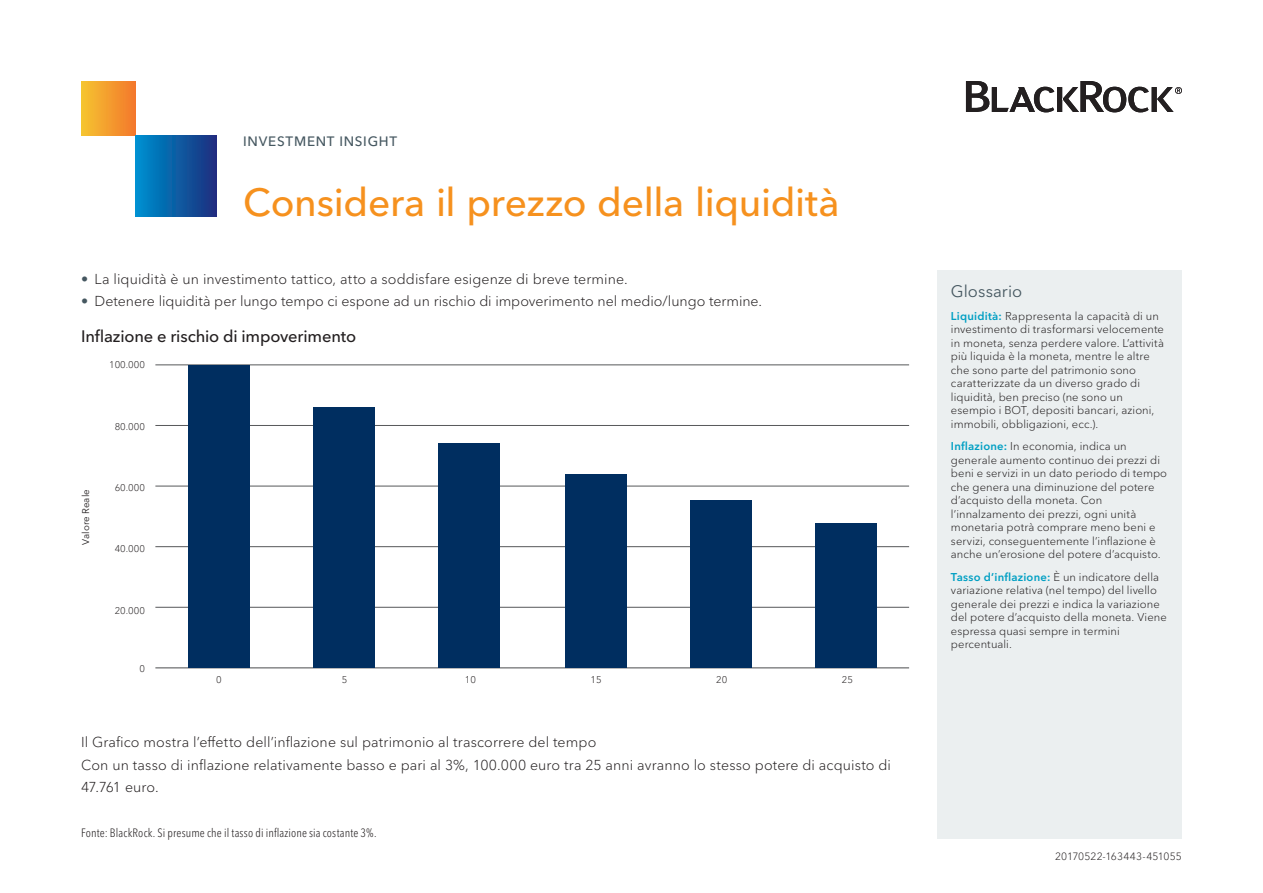
<style>
.page{position:relative;width:1263px;height:893px;background:#fff}
.page>*{position:absolute;margin:0;border:0;box-sizing:border-box;transform-origin:0 0}
.t1{font:500 39px "Avenir Next LT Pro";letter-spacing:-.01em;color:#f6911e}
.t2{font:500 16.5px "Avenir Next LT Pro";letter-spacing:-.01em;color:#231f20}
.t3{font:16.5px "Avenir Next LT Pro";color:#455760}
.t4{font:300 14.25px/22.5px "Avenir Next LT Pro";letter-spacing:.005em;color:#231f20}
.t5{font:500 13.5px "Avenir Next LT Pro";letter-spacing:.055em;color:#455760}
.t6{font:300 condensed 12px "Avenir Next LT Pro";letter-spacing:.015em;color:#231f20}
.t7{font:300 11.25px/13.5px "Avenir Next LT Pro";letter-spacing:.01em;color:#231f20}
.t8{font:300 10.5px "Avenir Next LT Pro";letter-spacing:.005em;color:#231f20}
.t9{font:300 9.75px "Avenir Next LT Pro";color:#231f20}
.t10{font:9.75px "Avenir Next LT Pro";color:#231f20}
.s1{font-weight:400;color:#455760}
.s2{font-weight:600;color:#009fc3}
</style>
<div class="page">
<div style="left:81px;top:81px;width:54px;height:54px;background:linear-gradient(to right,#f5c530,#f37a2c)"></div>
<div style="left:135px;top:135px;width:81px;height:81px;background:linear-gradient(to right,#0091cf,#1d2e7d)"></div>
<svg style="left:966px;top:81px;width:216px;height:31px"></svg>
<div style="left:937px;top:270px;width:245px;height:569px;background:#ebeff0"></div>
<hr style="left:155px;top:365px;width:754px;height:1px;background:#57585a">
<hr style="left:155px;top:486px;width:754px;height:1px;background:#57585a">
<hr style="left:155px;top:546px;width:754px;height:1px;background:#57585a">
<hr style="left:155px;top:607px;width:754px;height:1px;background:#57585a">
<hr style="left:155px;top:425px;width:754px;height:1px;background:#57585a">
<hr style="left:155px;top:667px;width:754px;height:1px;background:#57585a">
<div style="left:188px;top:365px;width:62px;height:302px;background:#002e60"></div>
<div style="left:314px;top:407px;width:61px;height:260px;background:#002e60"></div>
<div style="left:438px;top:443px;width:62px;height:224px;background:#002e60"></div>
<div style="left:565px;top:474px;width:62px;height:193px;background:#002e60"></div>
<div style="left:690px;top:500px;width:62px;height:167px;background:#002e60"></div>
<div style="left:815px;top:523px;width:62px;height:144px;background:#002e60"></div>
<p class="t5" style="left:243px;top:133px;width:156px">Investment Insight</p>
<h1 class="t1" style="left:243px;top:179px;width:598px">Considera il prezzo della liquidità</h1>
<p class="t4" style="left:81px;top:267px;width:548px"><span class="s1">•</span> La liquidità è un investimento tattico, atto a soddisfare esigenze di breve termine.</p>
<p class="t4" style="left:81px;top:290px;width:683px"><span class="s1">•</span> Detenere liquidità per lungo tempo ci espone ad un rischio di impoverimento nel medio/lungo termine.</p>
<h2 class="t2" style="left:81px;top:326px;width:277px">Inflazione e rischio di impoverimento</h2>
<p class="t9" style="left:109px;top:359px;width:37px">100.000</p>
<p class="t10" style="left:80px;top:545px;width:57px;rotate:-90deg">Valore Reale</p>
<p class="t9" style="left:115px;top:420px;width:32px">80.000</p>
<p class="t9" style="left:115px;top:482px;width:32px">60.000</p>
<p class="t9" style="left:115px;top:543px;width:32px">40.000</p>
<p class="t9" style="left:115px;top:604px;width:32px">20.000</p>
<p class="t9" style="left:139px;top:663px;width:7px">0</p>
<p class="t9" style="left:216px;top:674px;width:7px">0</p>
<p class="t9" style="left:342px;top:674px;width:7px">5</p>
<p class="t9" style="left:465px;top:674px;width:13px">10</p>
<p class="t9" style="left:590px;top:674px;width:13px">15</p>
<p class="t9" style="left:716px;top:674px;width:13px">20</p>
<p class="t9" style="left:842px;top:674px;width:13px">25</p>
<p class="t4" style="left:81px;top:731px;width:811px">Il Grafico mostra l’effetto dell’inflazione sul patrimonio al trascorrere del tempo<br>Con un tasso di inflazione relativamente basso e pari al 3%, 100.000 euro tra 25 anni avranno lo stesso potere di acquisto di<br>47.761 euro.</p>
<p class="t6" style="left:81px;top:826px;width:297px">Fonte: BlackRock. Si presume che il tasso di inflazione sia costante 3%.</p>
<h2 class="t3" style="left:951px;top:281px;width:73px">Glossario</h2>
<p class="t7" style="left:951px;top:309px;width:215px"><span class="s2">Liquidità:</span> Rappresenta la capacità di un investimento di trasformarsi velocemente in moneta, senza perdere valore. L’attività più liquida è la moneta, mentre le altre che sono parte del patrimonio sono caratterizzate da un diverso grado di liquidità, ben preciso (ne sono un esempio i BOT, depositi bancari, azioni, immobili, obbligazioni, ecc.).</p>
<p class="t7" style="left:951px;top:439px;width:218px"><span class="s2">Inflazione:</span> In economia, indica un generale aumento continuo dei prezzi di beni e servizi in un dato periodo di tempo che genera una diminuzione del potere d’acquisto della moneta. Con l’innalzamento dei prezzi, ogni unità monetaria potrà comprare meno beni e servizi, conseguentemente l’inflazione è anche un’erosione del potere d’acquisto.</p>
<p class="t7" style="left:951px;top:570px;width:217px"><span class="s2">Tasso d’inflazione:</span> È un indicatore della variazione relativa (nel tempo) del livello generale dei prezzi e indica la variazione del potere d’acquisto della moneta. Viene espressa quasi sempre in termini percentuali.</p>
<p class="t8" style="left:1055px;top:850px;width:128px">20170522-163443-451055</p>
</div>
